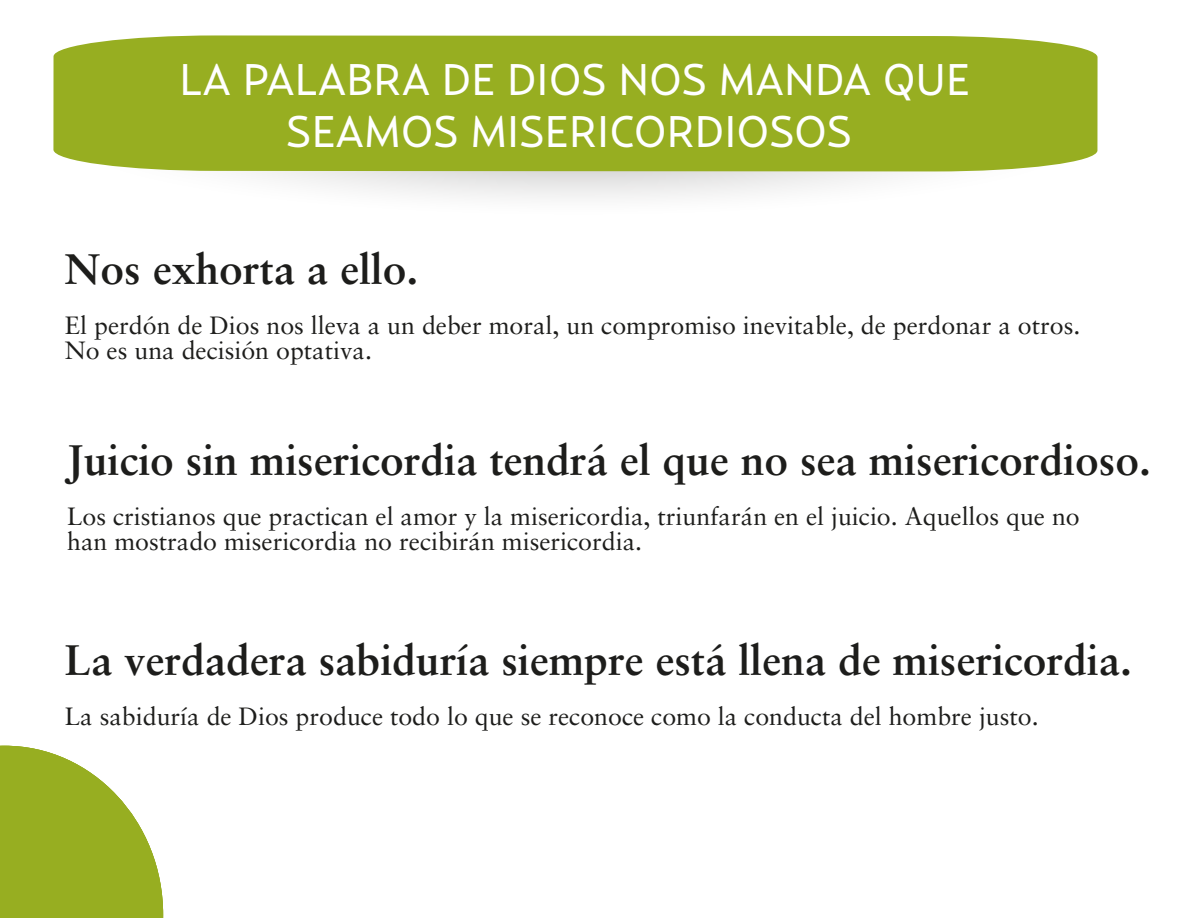
<style>
.page{position:relative;width:1188px;height:918px;background:#fff}
.page>*{position:absolute;margin:0;border:0;box-sizing:border-box;transform-origin:0 0}
.t1{font:43.95px/52.7px "Relay";color:#fff;text-align:center}
.t2{font:700 42.6px "Sabon";color:#1d1d1b}
.t3{font:25.05px/25px "Sabon";color:#1d1d1b}
</style>
<div class="page">
<svg style="left:53px;top:54px;width:1044px;height:162px"></svg>
<div style="left:53px;top:35px;width:1045px;height:137px;background:#97ae21"></div>
<svg style="left:0;top:746px;width:163px;height:172px"></svg>
<h1 class="t1" style="left:180px;top:52px;width:792px">LA PALABRA DE DIOS NOS MANDA QUE<br>SEAMOS MISERICORDIOSOS</h1>
<h2 class="t2" style="left:65px;top:242px;width:355px">Nos exhorta a ello.</h2>
<p class="t3" style="left:65px;top:312px;width:1017px">El perdón de Dios nos lleva a un deber moral, un compromiso inevitable, de perdonar a otros.<br>No es una decisión optativa.</p>
<h2 class="t2" style="left:67px;top:433px;width:1085px">Juicio sin misericordia tendrá el que no sea misericordioso.</h2>
<p class="t3" style="left:67px;top:503px;width:1014px">Los cristianos que practican el amor y la misericordia, triunfarán en el juicio. Aquellos que no han mostrado misericordia no recibirán misericordia.</p>
<h2 class="t2" style="left:65px;top:634px;width:1069px">La verdadera sabiduría siempre está llena de misericordia.</h2>
<p class="t3" style="left:65px;top:704px;width:975px">La sabiduría de Dios produce todo lo que se reconoce como la conducta del hombre justo.</p>
</div>
